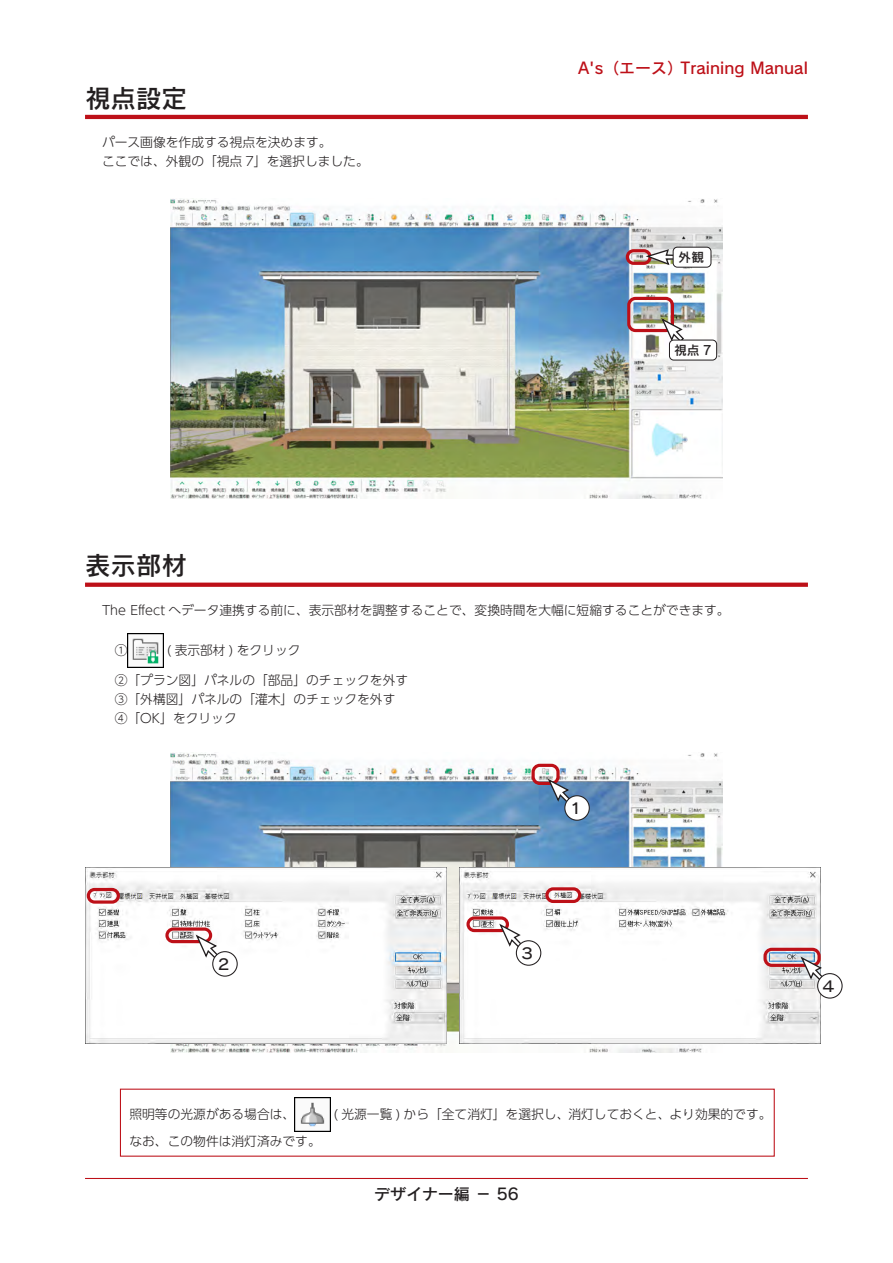
<style>
.page{position:relative;width:893px;height:1263px;background:#fff}
.page>*{position:absolute;margin:0;border:0;box-sizing:border-box;transform-origin:0 0}
.大見出し{font:25.5px "Rodin Pro N DB";color:#231f20}
.t1{font:15.9px "Rodin Pro N DB";color:#bd1018}
.t2{font:15.9px "Rodin Pro N DB";color:#231f20}
.本文{font:14.85px "Rodin Pro N DB";color:#231f20}
.本文-2{font:300 12.75px "UD Shin Go Pr 6 N";color:#231f20}
.操作{font:300 12.75px "UD Shin Go Pr 6 N";color:#231f20}
.参考{font:300 12.75px "UD Shin Go Pr 6 N";color:#231f20}
.本文太字{font:12.75px "Rodin Pro N DB";color:#231f20}
</style>
<div class="page">
<hr style="left:85px;top:1178px;width:723px;height:1px;background:#bd1018">
<hr style="left:85px;top:115px;width:723px;height:4px;background:#bd1018">
<img style="left:170px;top:199px;width:553px;height:299px">
<div style="left:627px;top:297px;width:47px;height:35px;border:3px solid #bd1018;border-radius:7px"></div>
<svg style="left:660px;top:317px;width:25px;height:26px"></svg>
<div style="left:669px;top:340px;width:48px;height:20px;background:#fff;border-radius:4px"></div>
<div style="left:669px;top:340px;width:48px;height:20px;border:1px solid #231f20;border-radius:4px"></div>
<div style="left:626px;top:249px;width:26px;height:16px;border:3px solid #bd1018;border-radius:6px"></div>
<svg style="left:644px;top:248px;width:30px;height:18px"></svg>
<div style="left:673px;top:247px;width:38px;height:20px;background:#fff;border-radius:4px"></div>
<div style="left:673px;top:247px;width:38px;height:20px;border:1px solid #231f20;border-radius:4px"></div>
<svg style="left:85px;top:583px;width:723px;height:4px;background:#bf1820"></svg>
<img style="left:128px;top:633px;width:36px;height:34px">
<img style="left:170px;top:753px;width:553px;height:299px">
<img style="left:85px;top:867px;width:361px;height:177px">
<img style="left:459px;top:867px;width:362px;height:177px">
<div style="left:531px;top:764px;width:29px;height:21px;border:3px solid #bd1018;border-radius:7px"></div>
<svg style="left:546px;top:777px;width:25px;height:27px"></svg>
<div style="left:565px;top:796px;width:24px;height:24px;background:#fff;border-radius:50%"></div>
<div style="left:564px;top:795px;width:26px;height:26px;border:1px solid #231f20;border-radius:50%"></div>
<div style="left:165px;top:927px;width:47px;height:16px;border:3px solid #bd1018;border-radius:6px"></div>
<svg style="left:194px;top:933px;width:25px;height:26px"></svg>
<div style="left:213px;top:952px;width:24px;height:24px;background:#fff;border-radius:50%"></div>
<div style="left:212px;top:951px;width:26px;height:26px;border:1px solid #231f20;border-radius:50%"></div>
<div style="left:87px;top:888px;width:33px;height:16px;border:3px solid #bd1018;border-radius:6px"></div>
<div style="left:763px;top:948px;width:58px;height:19px;border:3px solid #bd1018;border-radius:7px"></div>
<svg style="left:799px;top:955px;width:25px;height:26px"></svg>
<div style="left:818px;top:974px;width:24px;height:24px;background:#fff;border-radius:50%"></div>
<div style="left:817px;top:973px;width:26px;height:25px;border:1px solid #231f20;border-radius:50%"></div>
<div style="left:545px;top:887px;width:36px;height:16px;border:3px solid #bd1018;border-radius:6px"></div>
<div style="left:466px;top:916px;width:43px;height:16px;border:3px solid #bd1018;border-radius:6px"></div>
<img style="left:294px;top:1098px;width:36px;height:33px">
<svg style="left:498px;top:922px;width:25px;height:27px"></svg>
<div style="left:516px;top:941px;width:25px;height:24px;background:#fff;border-radius:50%"></div>
<div style="left:516px;top:940px;width:25px;height:26px;border:1px solid #231f20;border-radius:50%"></div>
<p class="大見出し" style="left:85px;top:81px;width:104px">視点設定</p>
<p class="本文-2" style="left:102px;top:132px;width:231px">パース画像を作成する視点を決めます。</p>
<p class="本文-2" style="left:102px;top:151px;width:268px">ここでは、外観の「視点 7」を選択しました。</p>
<p class="t1" style="left:578px;top:57px;width:231px">A's（エース）Training Manual</p>
<p class="本文太字" style="left:679px;top:249px;width:27px">外観</p>
<p class="本文太字" style="left:674px;top:342px;width:39px">視点 7</p>
<p class="大見出し" style="left:85px;top:549px;width:104px">表示部材</p>
<p class="本文-2" style="left:102px;top:600px;width:629px">The Effect へデータ連携する前に、表示部材を調整することで、変換時間を大幅に短縮することができます。</p>
<p class="操作" style="left:115px;top:640px;width:14px">①</p>
<p class="操作" style="left:167px;top:640px;width:135px">( 表示部材 ) をクリック</p>
<p class="操作" style="left:115px;top:670px;width:295px">②「プラン図」パネルの「部品」のチェックを外す</p>
<p class="操作" style="left:115px;top:689px;width:282px">③「外構図」パネルの「灌木」のチェックを外す</p>
<p class="操作" style="left:115px;top:708px;width:123px">④「OK」をクリック</p>
<p class="本文" style="left:216px;top:954px;width:16px">２</p>
<p class="本文" style="left:568px;top:798px;width:16px">１</p>
<p class="本文" style="left:520px;top:943px;width:16px">３</p>
<p class="参考" style="left:129px;top:1104px;width:167px">照明等の光源がある場合は、</p>
<p class="参考" style="left:334px;top:1104px;width:440px">( 光源一覧 ) から「全て消灯」を選択し、消灯しておくと、より効果的です。</p>
<p class="参考" style="left:129px;top:1131px;width:193px">なお、この物件は消灯済みです。</p>
<p class="t2" style="left:374px;top:1184px;width:146px">デザイナー編 － 56</p>
<p class="本文" style="left:821px;top:976px;width:16px">４</p>
</div>
